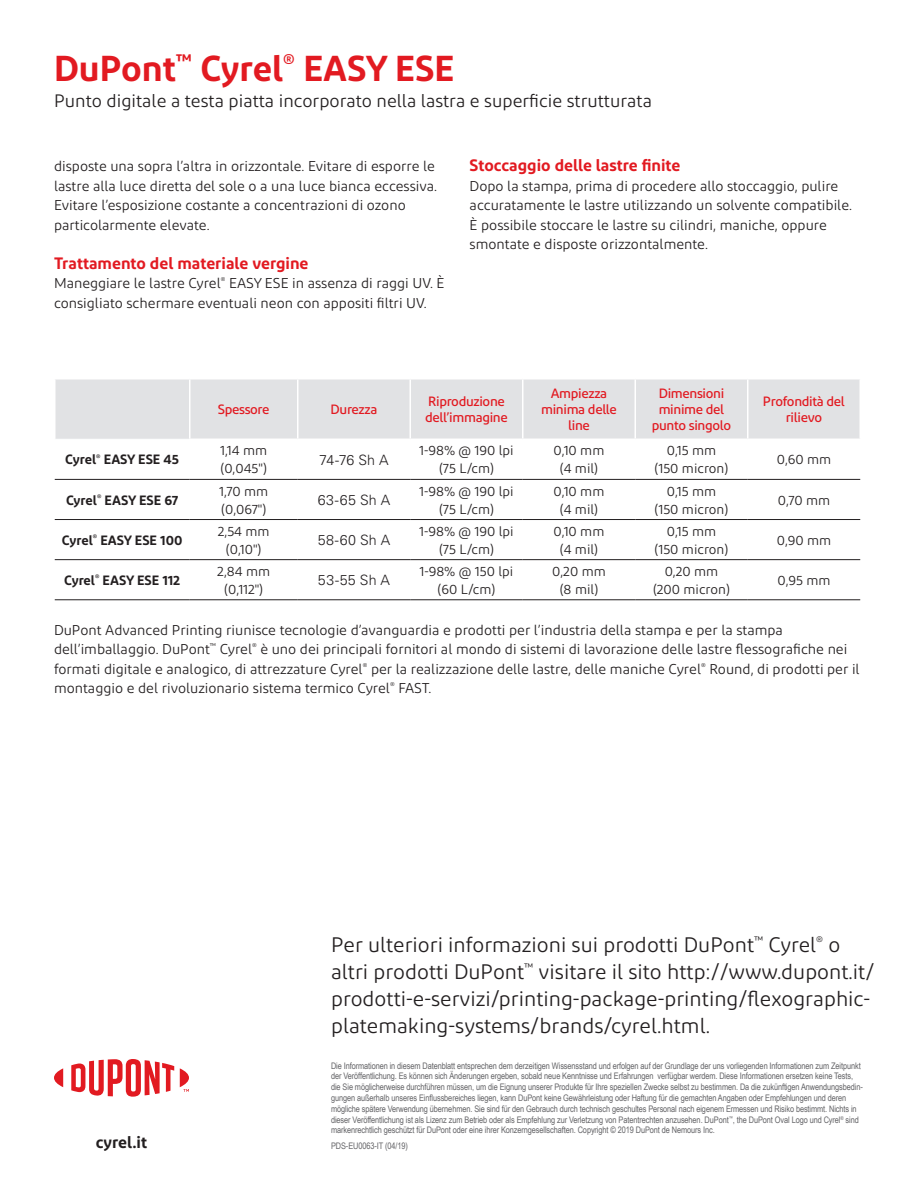
<style>
.page{position:relative;width:918px;height:1188px;background:#fff}
.page>*{position:absolute;margin:0;border:0;box-sizing:border-box;transform-origin:0 0}
.Main_headline_2{font:600 36px "Diodrum";color:#e21a21}
.Body_text_14_18_Blac{font:21px/27px "Diodrum";color:#231f20}
.Main_subheadline_2{font:18px "Diodrum";color:#231f20}
.subhead_2{font:600 16.5px "Diodrum";color:#e21a21}
.URL{font:600 16.5px "Diodrum";color:#231f20}
.body_1{font:14.25px/19.5px "Diodrum";color:#231f20}
.body_2_links_para{font:14.25px/19.5px "Diodrum";color:#231f20}
.Table_body{font:300 14.25px "Univers";letter-spacing:.015em;color:#231f20}
.table_body_1{font:13.5px/18px "Diodrum";color:#231f20;text-align:center}
.table_colhead_1{font:500 13.5px/16.2px "Diodrum";letter-spacing:-.025em;color:#e21a21;text-align:center}
.table_body_1_semibol{font:600 13.5px "Diodrum";color:#231f20}
.Legal_disclaimer{font:9px/10.8px "Arial Narrow";letter-spacing:-.01em;color:#636366}
</style>
<div class="page">
<svg style="left:54px;top:1068px;width:9px;height:19px"></svg>
<svg style="left:71px;top:1059px;width:103px;height:38px"></svg>
<svg style="left:180px;top:1068px;width:9px;height:24px"></svg>
<div style="left:56px;top:380px;width:804px;height:59px;background:#e1e2e4"></div>
<hr style="left:189px;top:380px;width:1px;height:59px;background:#fff">
<hr style="left:297px;top:380px;width:1px;height:59px;background:#fff">
<hr style="left:410px;top:380px;width:1px;height:59px;background:#fff">
<hr style="left:522px;top:380px;width:2px;height:59px;background:#fff">
<hr style="left:634px;top:380px;width:2px;height:59px;background:#fff">
<hr style="left:747px;top:380px;width:1px;height:59px;background:#fff">
<hr style="left:55px;top:479px;width:135px;height:1px;background:#231f20">
<hr style="left:190px;top:479px;width:108px;height:1px;background:#231f20">
<hr style="left:298px;top:479px;width:112px;height:1px;background:#231f20">
<hr style="left:410px;top:479px;width:113px;height:1px;background:#231f20">
<hr style="left:523px;top:479px;width:112px;height:1px;background:#231f20">
<hr style="left:635px;top:479px;width:113px;height:1px;background:#231f20">
<hr style="left:748px;top:479px;width:112px;height:1px;background:#231f20">
<hr style="left:55px;top:519px;width:135px;height:1px;background:#231f20">
<hr style="left:190px;top:519px;width:108px;height:1px;background:#231f20">
<hr style="left:298px;top:519px;width:112px;height:1px;background:#231f20">
<hr style="left:410px;top:519px;width:113px;height:1px;background:#231f20">
<hr style="left:523px;top:519px;width:112px;height:1px;background:#231f20">
<hr style="left:635px;top:519px;width:113px;height:1px;background:#231f20">
<hr style="left:748px;top:519px;width:112px;height:1px;background:#231f20">
<hr style="left:55px;top:559px;width:135px;height:1px;background:#231f20">
<hr style="left:190px;top:559px;width:108px;height:1px;background:#231f20">
<hr style="left:298px;top:559px;width:112px;height:1px;background:#231f20">
<hr style="left:410px;top:559px;width:113px;height:1px;background:#231f20">
<hr style="left:523px;top:559px;width:112px;height:1px;background:#231f20">
<hr style="left:635px;top:559px;width:113px;height:1px;background:#231f20">
<hr style="left:748px;top:559px;width:112px;height:1px;background:#231f20">
<hr style="left:55px;top:599px;width:135px;height:1px;background:#231f20">
<hr style="left:190px;top:599px;width:108px;height:1px;background:#231f20">
<hr style="left:298px;top:599px;width:112px;height:1px;background:#231f20">
<hr style="left:410px;top:599px;width:113px;height:1px;background:#231f20">
<hr style="left:523px;top:599px;width:112px;height:1px;background:#231f20">
<hr style="left:635px;top:599px;width:113px;height:1px;background:#231f20">
<hr style="left:748px;top:599px;width:112px;height:1px;background:#231f20">
<p class="Main_headline_2" style="left:54px;top:45px;width:402px">DuPont<sup>™</sup> Cyrel<sup>®</sup> EASY ESE</p>
<p class="Main_subheadline_2" style="left:54px;top:90px;width:600px">Punto digitale a testa piatta incorporato nella lastra e superficie strutturata</p>
<p class="body_1" style="left:54px;top:156px;width:385px">disposte una sopra l’altra in orizzontale. Evitare di esporre le lastre alla luce diretta del sole o a una luce bianca eccessiva.<br>Evitare l’esposizione costante a concentrazioni di ozono particolarmente elevate.</p>
<p class="subhead_2" style="left:54px;top:252px;width:256px">Trattamento del materiale vergine</p>
<p class="body_1" style="left:54px;top:273px;width:392px">Maneggiare le lastre Cyrel<sup>®</sup> EASY ESE in assenza di raggi UV. È consigliato schermare eventuali neon con appositi filtri UV.</p>
<p class="subhead_2" style="left:470px;top:155px;width:212px">Stoccaggio delle lastre finite</p>
<p class="body_1" style="left:470px;top:176px;width:384px">Dopo la stampa, prima di procedere allo stoccaggio, pulire accuratamente le lastre utilizzando un solvente compatibile.<br>È possibile stoccare le lastre su cilindri, maniche, oppure smontate e disposte orizzontalmente.</p>
<p class="table_colhead_1" style="left:218px;top:401px;width:53px">Spessore</p>
<p class="table_colhead_1" style="left:331px;top:401px;width:48px">Durezza</p>
<p class="table_colhead_1" style="left:425px;top:393px;width:84px;text-align:left">Riproduzione dell’immagine</p>
<p class="table_colhead_1" style="left:541px;top:385px;width:77px">Ampiezza minima delle line</p>
<p class="table_colhead_1" style="left:652px;top:385px;width:81px">Dimensioni minime del punto singolo</p>
<p class="table_colhead_1" style="left:763px;top:393px;width:84px">Profondità del rilievo</p>
<p class="table_body_1_semibol" style="left:65px;top:451px;width:115px">Cyrel<sup>®</sup> EASY ESE 45</p>
<p class="table_body_1" style="left:220px;top:441px;width:48px">1,14 mm</p>
<p class="table_body_1" style="left:220px;top:459px;width:48px">(0,045")</p>
<p class="Table_body" style="left:319px;top:451px;width:71px">74-76 Sh A</p>
<p class="table_body_1" style="left:419px;top:441px;width:96px">1-98% @ 190 lpi (75 L/cm)</p>
<p class="table_body_1" style="left:554px;top:441px;width:52px">0,10 mm</p>
<p class="table_body_1" style="left:560px;top:459px;width:40px">(4 mil)</p>
<p class="table_body_1" style="left:667px;top:441px;width:51px">0,15 mm</p>
<p class="table_body_1" style="left:655px;top:459px;width:75px">(150 micron)</p>
<p class="table_body_1" style="left:777px;top:450px;width:56px">0,60 mm</p>
<p class="table_body_1_semibol" style="left:66px;top:491px;width:114px">Cyrel<sup>®</sup> EASY ESE 67</p>
<p class="table_body_1" style="left:219px;top:482px;width:51px">1,70 mm</p>
<p class="table_body_1" style="left:221px;top:500px;width:47px">(0,067")</p>
<p class="Table_body" style="left:318px;top:492px;width:74px">63-65 Sh A</p>
<p class="table_body_1" style="left:419px;top:482px;width:96px">1-98% @ 190 lpi (75 L/cm)</p>
<p class="table_body_1" style="left:554px;top:482px;width:52px">0,10 mm</p>
<p class="table_body_1" style="left:560px;top:500px;width:40px">(4 mil)</p>
<p class="table_body_1" style="left:667px;top:482px;width:51px">0,15 mm</p>
<p class="table_body_1" style="left:655px;top:500px;width:75px">(150 micron)</p>
<p class="table_body_1" style="left:778px;top:491px;width:54px">0,70 mm</p>
<p class="table_body_1_semibol" style="left:62px;top:531px;width:122px">Cyrel<sup>®</sup> EASY ESE 100</p>
<p class="table_body_1" style="left:218px;top:522px;width:53px">2,54 mm</p>
<p class="table_body_1" style="left:226px;top:540px;width:37px">(0,10")</p>
<p class="Table_body" style="left:318px;top:532px;width:74px">58-60 Sh A</p>
<p class="table_body_1" style="left:419px;top:522px;width:96px">1-98% @ 190 lpi (75 L/cm)</p>
<p class="table_body_1" style="left:554px;top:522px;width:52px">0,10 mm</p>
<p class="table_body_1" style="left:560px;top:540px;width:40px">(4 mil)</p>
<p class="table_body_1" style="left:667px;top:522px;width:51px">0,15 mm</p>
<p class="table_body_1" style="left:655px;top:540px;width:75px">(150 micron)</p>
<p class="table_body_1" style="left:777px;top:531px;width:56px">0,90 mm</p>
<p class="Table_body" style="left:318px;top:572px;width:74px">53-55 Sh A</p>
<p class="table_body_1" style="left:420px;top:562px;width:95px">1-98% @ 150 lpi (60 L/cm)</p>
<p class="table_body_1" style="left:552px;top:562px;width:55px">0,20 mm</p>
<p class="table_body_1" style="left:217px;top:562px;width:54px">2,84 mm</p>
<p class="table_body_1" style="left:224px;top:580px;width:40px">(0,112")</p>
<p class="table_body_1" style="left:665px;top:562px;width:55px">0,20 mm</p>
<p class="table_body_1" style="left:653px;top:580px;width:78px">(200 micron)</p>
<p class="table_body_1_semibol" style="left:64px;top:571px;width:118px">Cyrel<sup>®</sup> EASY ESE 112</p>
<p class="table_body_1" style="left:777px;top:571px;width:55px">0,95 mm</p>
<p class="body_2_links_para" style="left:54px;top:620px;width:807px">DuPont Advanced Printing riunisce tecnologie d’avanguardia e prodotti per l’industria della stampa e per la stampa dell’imballaggio. DuPont<sup>™</sup> Cyrel<sup>®</sup> è uno dei principali fornitori al mondo di sistemi di lavorazione delle lastre flessografiche nei formati digitale e analogico, di attrezzature Cyrel<sup>®</sup> per la realizzazione delle lastre, delle maniche Cyrel<sup>®</sup> Round, di prodotti per il montaggio e del rivoluzionario sistema termico Cyrel<sup>®</sup> FAST.</p>
<p class="table_body_1" style="left:560px;top:580px;width:40px">(8 mil)</p>
<p class="Body_text_14_18_Blac" style="left:331px;top:931px;width:545px">Per ulteriori informazioni sui prodotti DuPont<sup>™</sup> Cyrel<sup>®</sup> o altri prodotti DuPont<sup>™</sup> visitare il sito http://www.dupont.it/ prodotti-e-servizi/printing-package-printing/flexographic&shy;platemaking-systems/brands/cyrel.html.</p>
<p class="Legal_disclaimer" style="left:331px;top:1060px;width:533px">Die Informationen in diesem Datenblatt entsprechen dem derzeitigen Wissensstand und erfolgen auf der Grundlage der uns vorliegenden Informationen zum Zeitpunkt der Veröffentlichung. Es können sich Änderungen ergeben, sobald neue Kenntnisse und Erfahrungen verfügbar werdem. Diese Informationen ersetzen keine Tests, die Sie möglicherweise durchführen müssen, um die Eignung unserer Produkte für Ihre speziellen Zwecke selbst zu bestimmen. Da die zukünftigen Anwendungsbedin&shy;gungen außerhalb unseres Einflussbereiches liegen, kann DuPont keine Gewährleistung oder Haftung für die gemachten Angaben oder Empfehlungen und deren mögliche spätere Verwendung übernehmen. Sie sind für den Gebrauch durch technisch geschultes Personal nach eigenem Ermessen und Risiko bestimmt. Nichts in dieser Veröffentlichung ist als Lizenz zum Betrieb oder als Empfehlung zur Verletzung von Patentrechten anzusehen. DuPont<sup>™</sup>, the DuPont Oval Logo und Cyrel<sup>®</sup> sind markenrechtlich geschützt für DuPont oder eine ihrer Konzerngesellschaften. Copyright © 2019 DuPont de Nemours Inc.</p>
<p class="URL" style="left:96px;top:1131px;width:53px">cyrel.it</p>
<p class="Legal_disclaimer" style="left:331px;top:1140px;width:78px">PDS-EU0063-IT (04/19)</p>
</div>
